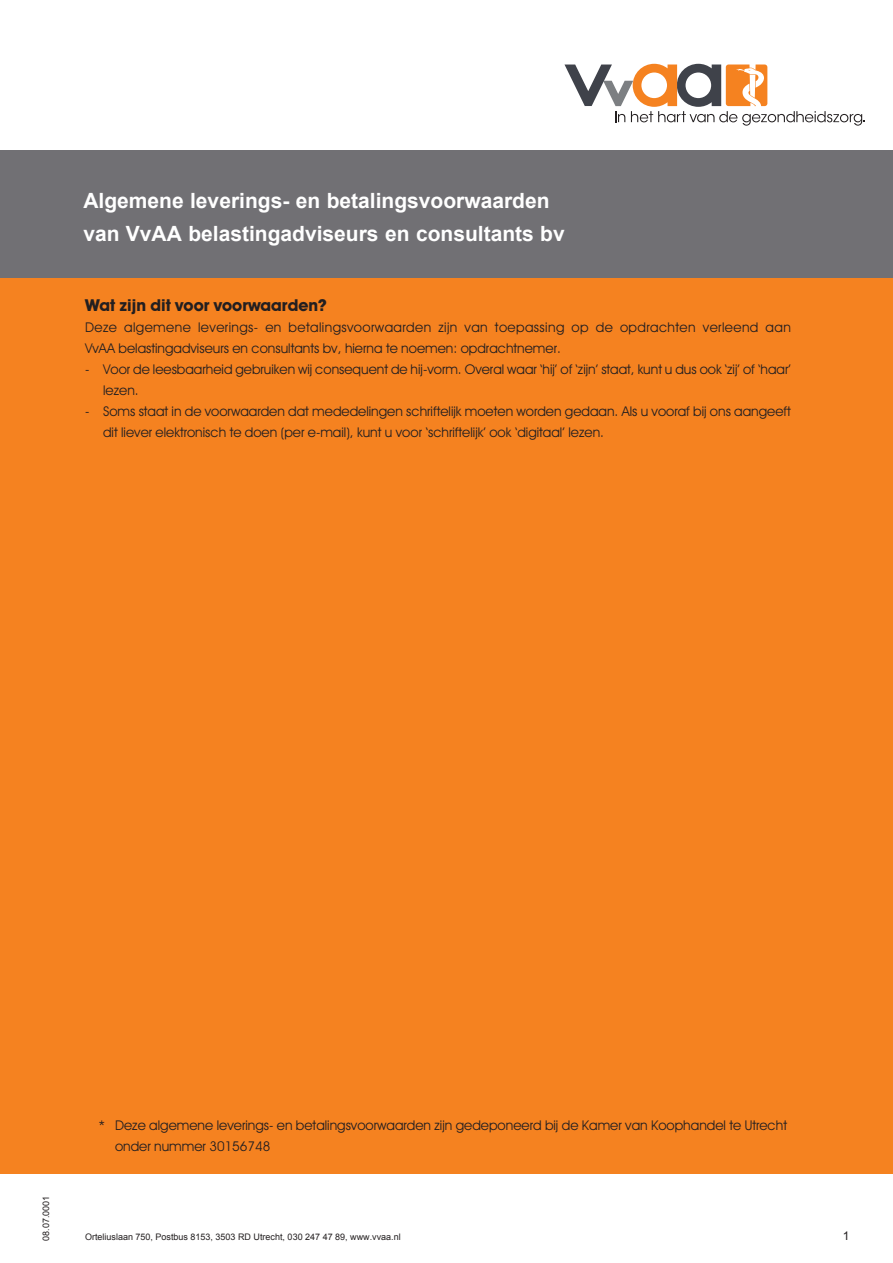
<style>
.page{position:relative;width:893px;height:1263px;background:#fff}
.page>*{position:absolute;margin:0;border:0;box-sizing:border-box;transform-origin:0 0}
.t1{font:700 21px/33px "Arial";color:#fff}
.t2{font:700 16.5px "Avant Garde IT Cby BT";color:#231f20}
.t3{font:13.5px/21px "Avant Garde IT Cby BT";color:#231f20}
.t4{font:13.5px/21px "Avant Garde IT Cby BT";letter-spacing:.03em;color:#231f20}
.t5{font:12px "Arial";color:#231f20}
.t6{font:9px "Arial";color:#231f20}
</style>
<div class="page">
<svg style="left:564px;top:64px;width:301px;height:62px"></svg>
<div style="left:0;top:150px;width:893px;height:128px;background:#717074"></div>
<div style="left:0;top:278px;width:893px;height:896px;background:#f58220"></div>
<h1 class="t1" style="left:83px;top:184px;width:483px">Algemene leverings- en betalingsvoorwaarden van VvAA belastingadviseurs en consultants bv</h1>
<p class="t2" style="left:85px;top:295px;width:243px">Wat zijn dit voor voorwaarden?</p>
<p class="t4" style="left:85px;top:317px;width:707px">Deze algemene leverings- en betalingsvoorwaarden zijn van toepassing op de opdrachten verleend aan<br>VvAA belastingadviseurs en consultants bv, hierna te noemen: opdrachtnemer.</p>
<p class="t3" style="left:103px;top:359px;width:689px;text-indent:-18px">- Voor de leesbaarheid gebruiken wij consequent de hij-vorm. Overal waar ‘hij’ of ‘zijn’ staat, kunt u dus ook ‘zij’ of ‘haar’ lezen.</p>
<p class="t3" style="left:103px;top:401px;width:689px;text-indent:-18px">- Soms staat in de voorwaarden dat mededelingen schriftelijk moeten worden gedaan. Als u vooraf bij ons aangeeft dit liever elektronisch te doen (per e-mail), kunt u voor ‘schriftelijk’ ook ‘digitaal’ lezen.</p>
<p class="t6" style="left:40px;top:1240px;width:47px;rotate:-90deg">08.07.0001</p>
<p class="t3" style="left:115px;top:1114px;width:673px;text-indent:-16px">* Deze algemene leverings- en betalingsvoorwaarden zijn gedeponeerd bij de Kamer van Koophandel te Utrecht onder nummer 30156748</p>
<p class="t6" style="left:85px;top:1231px;width:317px">Orteliuslaan 750, Postbus 8153, 3503 RD Utrecht, 030 247 47 89, www.vvaa.nl</p>
<p class="t5" style="left:843px;top:1228px;width:8px">1</p>
</div>
